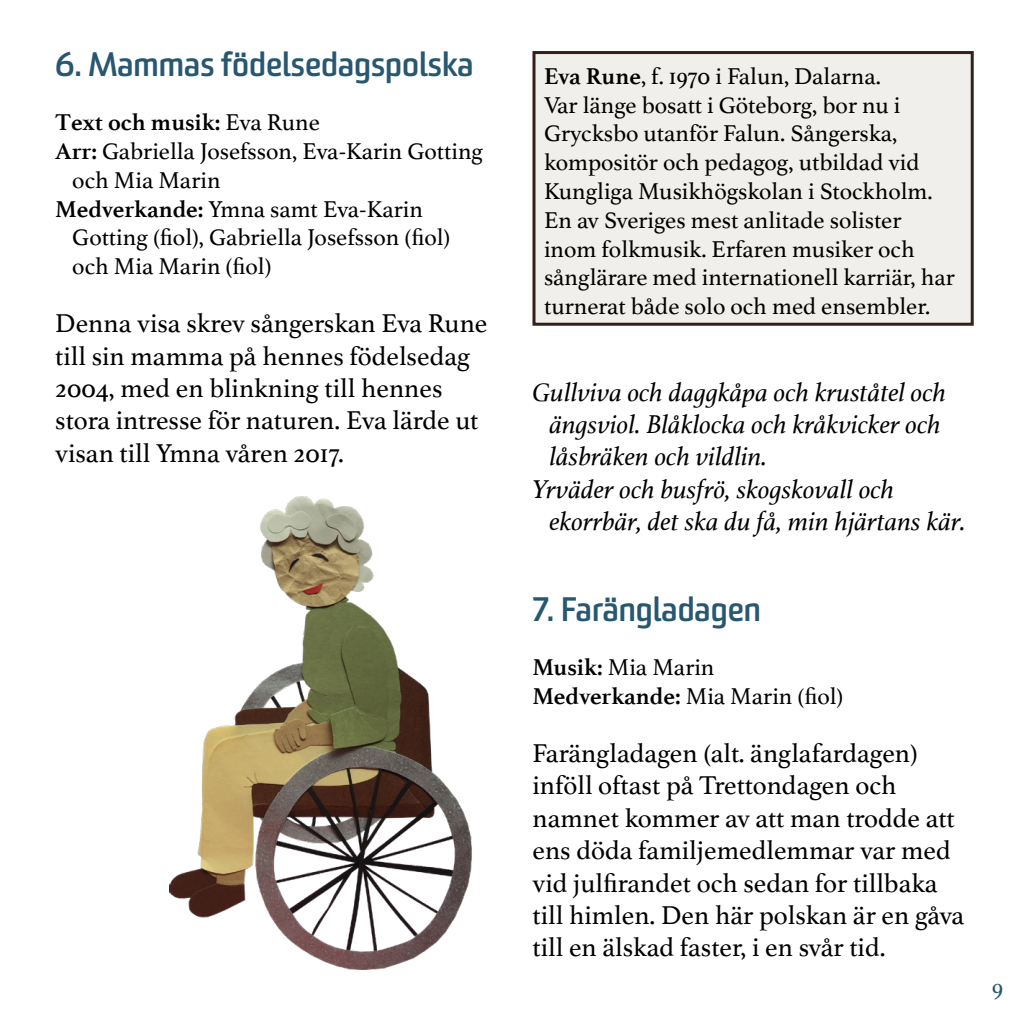
<style>
.page{position:relative;width:1029px;height:1021px;background:#fff}
.page>*{position:absolute;margin:0;border:0;box-sizing:border-box;transform-origin:0 0}
.Rubrik_2{font:700 33px "Sommet";color:#275771}
.Brödtext{font:27px/32.4px "Athelas";color:#000}
.Låttext{font:italic 27px/32.4px "Athelas";color:#000}
.Upphovsruta{font:24px/28.8px "Athelas";color:#000}
.Text_och_musik_-_sis{font:24px/28.8px "Athelas";color:#000}
.Text_och_musik{font:24px/28.8px "Athelas";color:#000}
.Text_och_musik-2{font:700 24px "Athelas";color:#000}
.t1{font:24px "Athelas";color:#275771}
.s1{font-weight:400}
.s2{font-weight:700}
</style>
<div class="page">
<div style="left:534px;top:53px;width:438px;height:271px;background:#f1efeb"></div>
<div style="left:532px;top:51px;width:442px;height:275px;border:3px solid #361f18"></div>
<img style="left:169px;top:496px;width:303px;height:473px">
<p class="Rubrik_2" style="left:55px;top:44px;width:420px">6. Mammas födelsedagspolska</p>
<p class="Text_och_musik-2" style="left:55px;top:103px;width:266px">Text och musik: <span class="s1">Eva Rune</span></p>
<p class="Text_och_musik" style="left:72px;top:136px;width:412px;text-indent:-17px"><span class="s2">Arr:</span> Gabriella Josefsson, Eva-Karin Gotting och Mia Marin</p>
<p class="Text_och_musik_-_sis" style="left:72px;top:193px;width:380px;text-indent:-17px"><span class="s2">Medverkande:</span> Ymna samt Eva-Karin<br>Gotting (fiol), Gabriella Josefsson (fiol) och Mia Marin (fiol)</p>
<p class="Brödtext" style="left:55px;top:306px;width:434px">Denna visa skrev sångerskan Eva Rune till sin mamma på hennes födelsedag 2004, med en blinkning till hennes stora intresse för naturen. Eva lärde ut visan till Ymna våren 2017.</p>
<p class="Upphovsruta" style="left:544px;top:61px;width:412px"><span class="s2">Eva Rune</span>, f. 1970 i Falun, Dalarna.<br>Var länge bosatt i Göteborg, bor nu i Grycksbo utanför Falun. Sångerska, kompositör och pedagog, utbildad vid Kungliga Musikhögskolan i Stockholm.<br>En av Sveriges mest anlitade solister inom folkmusik. Erfaren musiker och sånglärare med internationell karriär, har turnerat både solo och med ensembler.</p>
<p class="Låttext" style="left:549px;top:375px;width:398px;text-indent:-17px">Gullviva och daggkåpa och kruståtel och ängsviol. Blåklocka och kråkvicker och låsbräken och vildlin.</p>
<p class="Låttext" style="left:549px;top:472px;width:418px;text-indent:-17px">Yrväder och busfrö, skogskovall och ekorrbär, det ska du få, min hjärtans kär.</p>
<p class="Rubrik_2" style="left:532px;top:588px;width:230px">7. Farängladagen</p>
<p class="Text_och_musik" style="left:532px;top:652px;width:184px"><span class="s2">Musik:</span> Mia Marin</p>
<p class="Text_och_musik_-_sis" style="left:532px;top:681px;width:312px"><span class="s2">Medverkande:</span> Mia Marin (fiol)</p>
<p class="Brödtext" style="left:532px;top:736px;width:433px">Farängladagen (alt. änglafardagen) inföll oftast på Trettondagen och namnet kommer av att man trodde att ens döda familjemedlemmar var med vid julfirandet och sedan for tillbaka till himlen. Den här polskan är en gåva till en älskad faster, i en svår tid.</p>
<p class="t1" style="left:992px;top:968px;width:13px">9</p>
</div>
